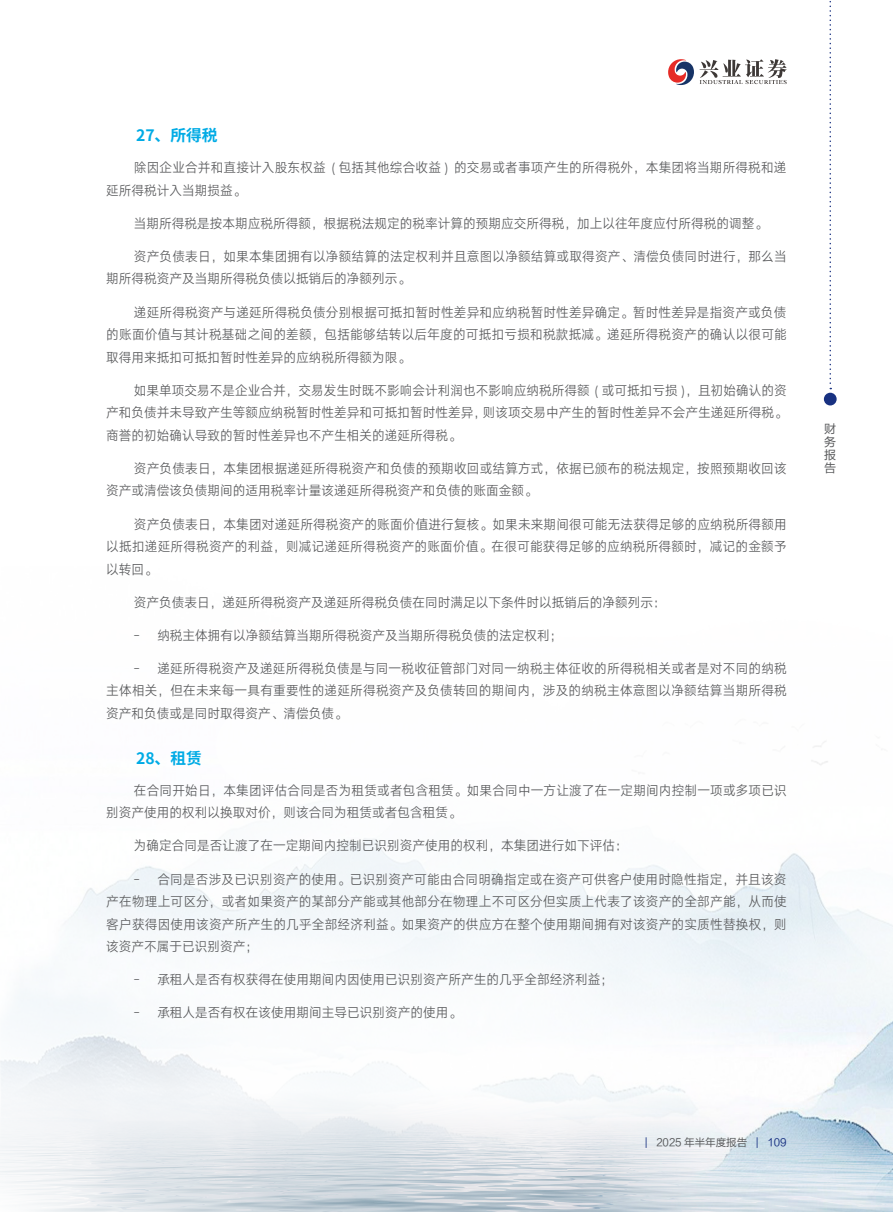
<style>
.page{position:relative;width:893px;height:1212px;background:#fff}
.page>*{position:absolute;margin:0;border:0;box-sizing:border-box;transform-origin:0 0}
.三级标题_1{font:700 15.75px "Source Han Sans CN";color:#00abe5}
.正文{font:13.5px/22.5px "HY Qi Hei X1 DEW";color:#57585a;text-align:justify}
.t1{font:12px/12.9px "FZLTHJW GB1 0";color:#57585a;text-align:justify}
.t2{font:10.5px "FZLTHJW GB1 0";color:#57585a}
.s1{color:#183181}
</style>
<div class="page">
<img style="left:0;top:69px;width:893px;height:1143px">
<svg style="left:829px;top:1px;width:2px;height:388px"></svg>
<div style="left:824px;top:393px;width:13px;height:12px;background:#183181;border-radius:50%"></div>
<svg style="left:668px;top:59px;width:26px;height:26px"></svg>
<svg style="left:700px;top:59px;width:87px;height:25px"></svg>
<p class="三级标题_1" style="left:136px;top:127px;width:83px">27、所得税</p>
<p class="正文" style="left:106px;top:156px;width:682px;text-indent:28px">除因企业合并和直接计入股东权益 ( 包括其他综合收益 ) 的交易或者事项产生的所得税外，本集团将当期所得税和递延所得税计入当期损益。</p>
<p class="正文" style="left:134px;top:212px;width:635px">当期所得税是按本期应税所得额，根据税法规定的税率计算的预期应交所得税，加上以往年度应付所得税的调整。</p>
<p class="正文" style="left:106px;top:245px;width:682px;text-indent:28px">资产负债表日，如果本集团拥有以净额结算的法定权利并且意图以净额结算或取得资产、清偿负债同时进行，那么当期所得税资产及当期所得税负债以抵销后的净额列示。</p>
<p class="正文" style="left:106px;top:300px;width:682px;text-indent:28px">递延所得税资产与递延所得税负债分别根据可抵扣暂时性差异和应纳税暂时性差异确定。暂时性差异是指资产或负债的账面价值与其计税基础之间的差额，包括能够结转以后年度的可抵扣亏损和税款抵减。递延所得税资产的确认以很可能取得用来抵扣可抵扣暂时性差异的应纳税所得额为限。</p>
<p class="正文" style="left:106px;top:378px;width:682px;text-indent:28px">如果单项交易不是企业合并，交易发生时既不影响会计利润也不影响应纳税所得额 ( 或可抵扣亏损 )，且初始确认的资产和负债并未导致产生等额应纳税暂时性差异和可抵扣暂时性差异，则该项交易中产生的暂时性差异不会产生递延所得税。商誉的初始确认导致的暂时性差异也不产生相关的递延所得税。</p>
<p class="正文" style="left:106px;top:457px;width:682px;text-indent:28px">资产负债表日，本集团根据递延所得税资产和负债的预期收回或结算方式，依据已颁布的税法规定，按照预期收回该资产或清偿该负债期间的适用税率计量该递延所得税资产和负债的账面金额。</p>
<p class="正文" style="left:106px;top:512px;width:682px;text-indent:28px">资产负债表日，本集团对递延所得税资产的账面价值进行复核。如果未来期间很可能无法获得足够的应纳税所得额用以抵扣递延所得税资产的利益，则减记递延所得税资产的账面价值。在很可能获得足够的应纳税所得额时，减记的金额予以转回。</p>
<p class="正文" style="left:134px;top:590px;width:533px">资产负债表日，递延所得税资产及递延所得税负债在同时满足以下条件时以抵销后的净额列示：</p>
<p class="正文" style="left:134px;top:623px;width:430px">- 纳税主体拥有以净额结算当期所得税资产及当期所得税负债的法定权利；</p>
<p class="正文" style="left:106px;top:657px;width:682px;text-indent:28px">- 递延所得税资产及递延所得税负债是与同一税收征管部门对同一纳税主体征收的所得税相关或者是对不同的纳税主体相关，但在未来每一具有重要性的递延所得税资产及负债转回的期间内，涉及的纳税主体意图以净额结算当期所得税资产和负债或是同时取得资产、清偿负债。</p>
<p class="三级标题_1" style="left:136px;top:749px;width:67px">28、租赁</p>
<p class="正文" style="left:106px;top:778px;width:682px;text-indent:28px">在合同开始日，本集团评估合同是否为租赁或者包含租赁。如果合同中一方让渡了在一定期间内控制一项或多项已识别资产使用的权利以换取对价，则该合同为租赁或者包含租赁。</p>
<p class="正文" style="left:134px;top:834px;width:495px">为确定合同是否让渡了在一定期间内控制已识别资产使用的权利，本集团进行如下评估：</p>
<p class="正文" style="left:106px;top:867px;width:682px;text-indent:28px">- 合同是否涉及已识别资产的使用。已识别资产可能由合同明确指定或在资产可供客户使用时隐性指定，并且该资产在物理上可区分，或者如果资产的某部分产能或其他部分在物理上不可区分但实质上代表了该资产的全部产能，从而使客户获得因使用该资产所产生的几乎全部经济利益。如果资产的供应方在整个使用期间拥有对该资产的实质性替换权，则该资产不属于已识别资产；</p>
<p class="正文" style="left:134px;top:968px;width:481px">- 承租人是否有权获得在使用期间内因使用已识别资产所产生的几乎全部经济利益；</p>
<p class="正文" style="left:134px;top:1001px;width:329px">- 承租人是否有权在该使用期间主导已识别资产的使用。</p>
<p class="t1" style="left:824px;top:423px;width:13px">财务报告</p>
<p class="t2" style="left:645px;top:1136px;width:143px"><span class="s1">|</span> 2025 年半年度报告 <span class="s1">| 109</span></p>
</div>
